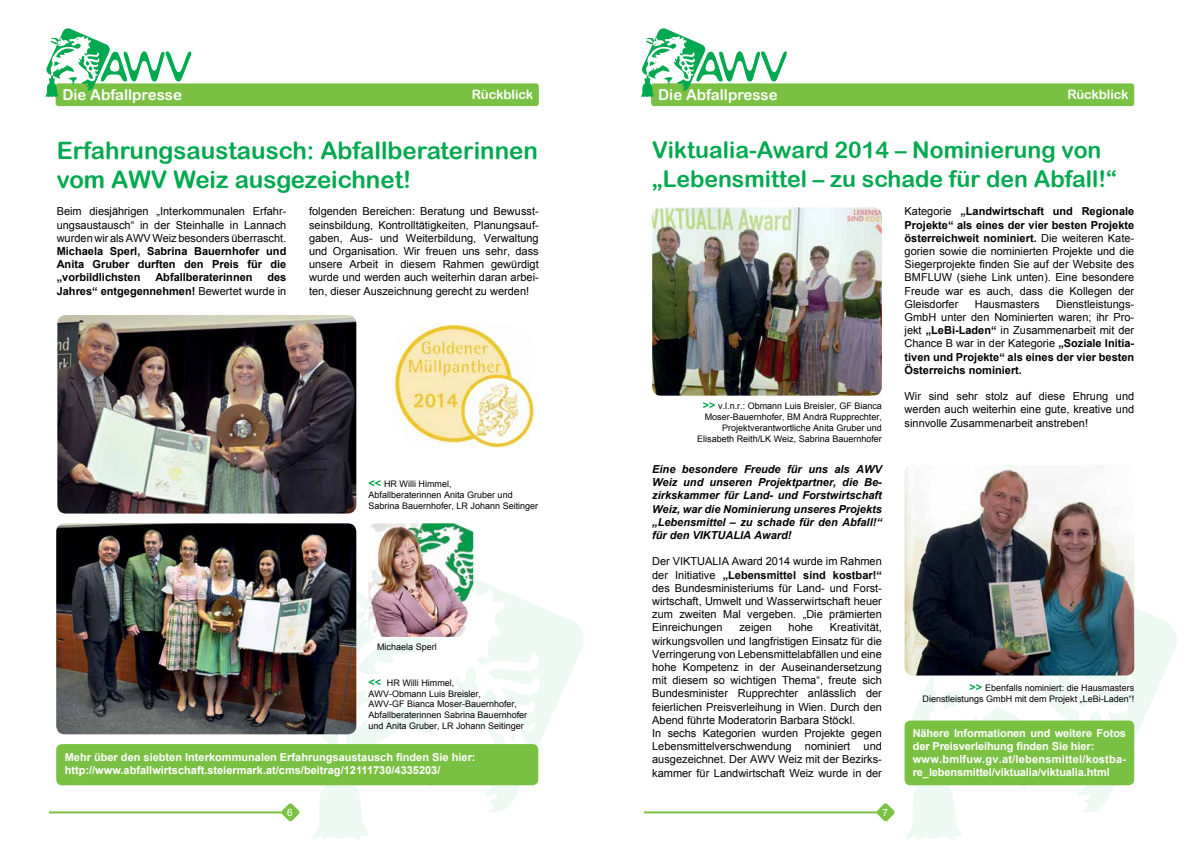
<style>
.page{position:relative;width:1191px;height:842px;background:#fff}
.page>*{position:absolute;margin:0;border:0;box-sizing:border-box;transform-origin:0 0}
.t1{font:24px/28.8px "Arial Rounded MT Bold";color:#00a94f}
.t2{font:23px/28.8px "Arial Rounded MT Bold";color:#00a94f}
.t3{font:15px "Arial Rounded MT Bold";color:#fff}
.t4{font:13px "Arial Rounded MT Bold";letter-spacing:-.005em;color:#fff}
.t5{font:11px/13.2px "Arial";color:#000;text-align:justify}
.t6{font:700 11px/13.2px "Arial";color:#fff}
.t7{font:italic 700 11px/13.2px "Arial";color:#000;text-align:justify}
.t8{font:700 11px/13.2px "Arial";color:#000;text-align:justify}
.t9{font:10px "Arial";color:#fff}
.t10{font:9px/10.8px "Arial";color:#000}
.s1{font-weight:400}
.s2{font-family:"Arial Rounded MT Bold";font-size:11px;color:#00a94f}
.s3{font-weight:700}
</style>
<div class="page">
<svg style="left:356px;top:549px;width:227px;height:248px"></svg>
<svg style="left:312px;top:631px;width:203px;height:209px"></svg>
<svg style="left:356px;top:590px;width:12px;height:29px"></svg>
<svg style="left:875px;top:803px;width:20px;height:19px"></svg>
<svg style="left:280px;top:803px;width:20px;height:19px"></svg>
<div style="left:56px;top:83px;width:483px;height:23px;background:#7ac143;border-radius:3px"></div>
<svg style="left:45px;top:28px;width:146px;height:69px"></svg>
<div style="left:651px;top:83px;width:483px;height:23px;background:#7ac143;border-radius:3px"></div>
<svg style="left:641px;top:28px;width:146px;height:69px"></svg>
<hr style="left:50px;top:811px;width:235px;height:2px;background:#7ac143">
<svg style="left:1108px;top:602px;width:69px;height:195px"></svg>
<svg style="left:905px;top:675px;width:203px;height:165px"></svg>
<hr style="left:645px;top:811px;width:235px;height:2px;background:#7ac143">
<img style="left:56px;top:523px;width:300px;height:211px">
<img style="left:57px;top:315px;width:299px;height:199px">
<img style="left:392px;top:323px;width:142px;height:125px">
<div style="left:56px;top:744px;width:482px;height:41px;background:#7ac143;border-radius:6px"></div>
<img style="left:652px;top:207px;width:230px;height:189px">
<div style="left:904px;top:720px;width:230px;height:65px;background:#7ac143;border-radius:6px"></div>
<img style="left:904px;top:465px;width:230px;height:210px">
<img style="left:368px;top:523px;width:105px;height:114px">
<h3 class="t3" style="left:62px;top:86px;width:121px">Die Abfallpresse</h3>
<p class="t4" style="left:472px;top:86px;width:63px">Rückblick</p>
<h3 class="t3" style="left:658px;top:86px;width:121px">Die Abfallpresse</h3>
<p class="t4" style="left:1067px;top:86px;width:63px">Rückblick</p>
<h1 class="t1" style="left:57px;top:136px;width:483px">Erfahrungsaustausch: Abfallberaterinnen vom AWV Weiz ausgezeichnet!</h1>
<p class="t5" style="left:57px;top:205px;width:231px">Beim diesjährigen „Interkommunalen Erfahr&shy;ungsaustausch“ in der Steinhalle in Lannach wurden wir als AWV Weiz besonders überrascht.</p>
<p class="t8" style="left:57px;top:245px;width:231px">Michaela Sperl, Sabrina Bauernhofer und Anita Gruber durften den Preis für die „vorbildlichsten</p>
<p class="t8" style="left:155px;top:271px;width:99px">Abfallberaterinnen</p>
<p class="t8" style="left:57px;top:271px;width:231px;text-align:right">des<br>Jahres“ entgegennehmen! <span class="s1">Bewertet wurde in</span></p>
<p class="t5" style="left:309px;top:205px;width:231px">folgenden Bereichen: Beratung und Bewusst&shy;seinsbildung, Kontrolltätigkeiten, Planungsauf&shy;gaben, Aus- und Weiterbildung, Verwaltung und Organisation. Wir freuen uns sehr, dass unsere Arbeit in diesem Rahmen gewürdigt wurde und werden auch weiterhin daran arbei&shy;ten, dieser Auszeichnung gerecht zu werden!</p>
<p class="t10" style="left:368px;top:479px;width:171px"><span class="s2">&lt;&lt;</span> HR Willi Himmel,<br>Abfallberaterinnen Anita Gruber und<br>Sabrina Bauernhofer, LR Johann Seitinger</p>
<p class="t10" style="left:377px;top:642px;width:61px">Michaela Sperl</p>
<p class="t10" style="left:368px;top:677px;width:160px"><span class="s2">&lt;&lt;</span> HR Willi Himmel,<br>AWV-Obmann Luis Breisler,<br>AWV-GF Bianca Moser-Bauernhofer,<br>Abfallberaterinnen Sabrina Bauernhofer und Anita Gruber, LR Johann Seitinger</p>
<p class="t6" style="left:65px;top:750px;width:412px">Mehr über den siebten Interkommunalen Erfahrungsaustausch finden Sie hier: http://www.abfallwirtschaft.steiermark.at/cms/beitrag/12111730/4335203/</p>
<p class="t9" style="left:287px;top:806px;width:7px">6</p>
<h2 class="t2" style="left:652px;top:136px;width:466px">Viktualia-Award 2014 – Nominierung von „Lebensmittel – zu schade für den Abfall!“</h2>
<p class="t10" style="left:697px;top:401px;width:186px;text-align:right"><span class="s2">&gt;&gt;</span> v.l.n.r.: Obmann Luis Breisler, GF Bianca Moser-Bauernhofer, BM Andrä Rupprechter, Projektverantwortliche Anita Gruber und Elisabeth Reith/LK Weiz, Sabrina Bauernhofer</p>
<p class="t7" style="left:652px;top:463px;width:231px">Eine besondere Freude für uns als AWV Weiz und unseren Projektpartner, die Be&shy;zirkskammer für Land- und Forstwirtschaft Weiz, war die Nominierung unseres Projekts „Lebensmittel – zu schade für den Abfall!“ für den VIKTUALIA Award!</p>
<p class="t5" style="left:652px;top:555px;width:231px">Der VIKTUALIA Award 2014 wurde im Rahmen der Initiative <span class="s3">„Lebensmittel sind kostbar!“ </span>des Bundesministeriums für Land- und Forst&shy;wirtschaft, Umwelt und Wasserwirtschaft heuer zum zweiten Mal vergeben. „Die prämierten Einreichungen</p>
<p class="t5" style="left:652px;top:621px;width:231px;text-align:left;text-indent:178px">Kreativität, wirkungsvollen und langfristigen Einsatz für die Verringerung von Lebensmittelabfällen und eine hohe Kompetenz in der Auseinandersetzung mit diesem so wichtigen Thema“, freute sich Bundesminister Rupprechter anlässlich der feierlichen Preisverleihung in Wien. Durch den Abend führte Moderatorin Barbara Stöckl.<br>In sechs Kategorien wurden Projekte gegen Lebensmittelverschwendung nominiert und ausgezeichnet. Der AWV Weiz mit der Bezirks&shy;kammer für Landwirtschaft Weiz wurde in der</p>
<p class="t5" style="left:739px;top:621px;width:34px">zeigen</p>
<p class="t5" style="left:788px;top:621px;width:26px">hohe</p>
<p class="t9" style="left:882px;top:806px;width:7px">7</p>
<p class="t5" style="left:904px;top:205px;width:231px">Kategorie <span class="s3">„Landwirtschaft und Regionale Projekte“ als eines der vier besten Projekte österreichweit nominiert.</span> Die weiteren Kate&shy;gorien sowie die nominierten Projekte und die Siegerprojekte finden Sie auf der Website des BMFLUW (siehe Link unten). Eine besondere Freude war es auch, dass die Kollegen der Gleisdorfer</p>
<p class="t5" style="left:904px;top:297px;width:231px;text-indent:151px">Dienstleistungs-GmbH unter den Nominierten waren; ihr Pro&shy;jekt <span class="s3">„LeBi-Laden“</span> in Zusammenarbeit mit der Chance B war in der Kategorie <span class="s3">„Soziale Initia&shy;tiven und Projekte“ als eines der vier besten Österreichs nominiert.</span></p>
<p class="t5" style="left:904px;top:390px;width:231px">Wir sind sehr stolz auf diese Ehrung und werden auch weiterhin eine gute, kreative und sinnvolle Zusammenarbeit anstreben!</p>
<p class="t5" style="left:974px;top:297px;width:66px">Hausmasters</p>
<p class="t10" style="left:922px;top:683px;width:213px;text-align:right"><span class="s2">&gt;&gt;</span> Ebenfalls nominiert: die Hausmasters<br>Dienstleistungs GmbH mit dem Projekt „LeBi-Laden“!</p>
<p class="t6" style="left:912px;top:727px;width:215px">Nähere Informationen und weitere Fotos der Preisverleihung finden Sie hier: www.bmlfuw.gv.at/lebensmittel/kostba&shy;re_lebensmittel/viktualia/viktualia.html</p>
</div>
